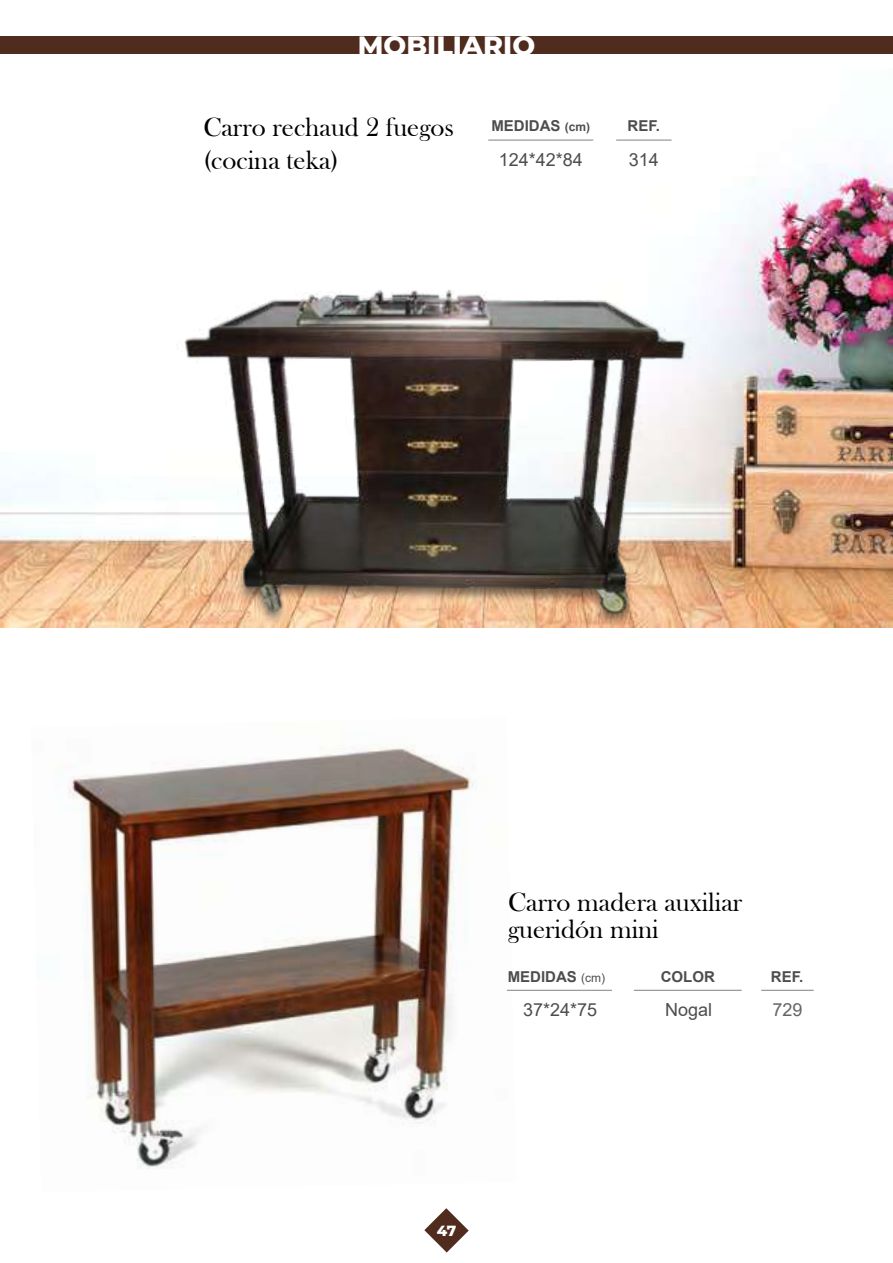
<style>
.page{position:relative;width:893px;height:1263px;background:#fff}
.page>*{position:absolute;margin:0;border:0;box-sizing:border-box;transform-origin:0 0}
.t1{font:27px/27px "Bask Old Face";color:#000}
.t2{font:800 27px "Montserrat";color:#fff}
.t3{font:18px "Arial";color:#4d4d4f}
.t4{font:18px "Arial";color:#636466}
.t5{font:700 15px "Arial";color:#4d4d4f}
.t6{font:800 15px "Montserrat";color:#fff}
.s1{font-size:12px}
.s2{font-weight:400;font-size:12px}
</style>
<div class="page">
<div style="left:0;top:36px;width:893px;height:18px;background:#4f2c1d"></div>
<svg style="left:424px;top:1208px;width:45px;height:44px"></svg>
<img style="left:68px;top:745px;width:448px;height:424px">
<hr style="left:507px;top:990px;width:105px;height:1px;background:#808285">
<hr style="left:634px;top:990px;width:108px;height:1px;background:#808285">
<hr style="left:761px;top:990px;width:53px;height:1px;background:#808285">
<img style="left:0;top:139px;width:893px;height:489px">
<hr style="left:616px;top:140px;width:56px;height:1px;background:#808285">
<hr style="left:488px;top:140px;width:105px;height:1px;background:#808285">
<img style="left:175px;top:242px;width:521px;height:386px">
<p class="t2" style="left:358px;top:26px;width:179px">MOBILIARIO</p>
<p class="t1" style="left:203px;top:112px;width:252px;line-height:32.4px">Carro rechaud 2 fuegos (cocina teka)</p>
<p class="t5" style="left:628px;top:116px;width:34px">REF.</p>
<p class="t5" style="left:491px;top:116px;width:100px">MEDIDAS <span class="s1">(cm)</span></p>
<p class="t3" style="left:499px;top:147px;width:86px">124*42*84</p>
<p class="t3" style="left:629px;top:147px;width:32px">314</p>
<p class="t1" style="left:508px;top:889px;width:236px">Carro madera auxiliar gueridón mini</p>
<p class="t5" style="left:508px;top:966px;width:99px">MEDIDAS <span class="s2">(cm)</span></p>
<p class="t5" style="left:661px;top:966px;width:56px">COLOR</p>
<p class="t3" style="left:665px;top:997px;width:49px">Nogal</p>
<p class="t3" style="left:523px;top:997px;width:76px">37*24*75</p>
<p class="t5" style="left:771px;top:966px;width:34px">REF.</p>
<p class="t4" style="left:773px;top:997px;width:32px">729</p>
<p class="t6" style="left:437px;top:1219px;width:21px">47</p>
</div>
